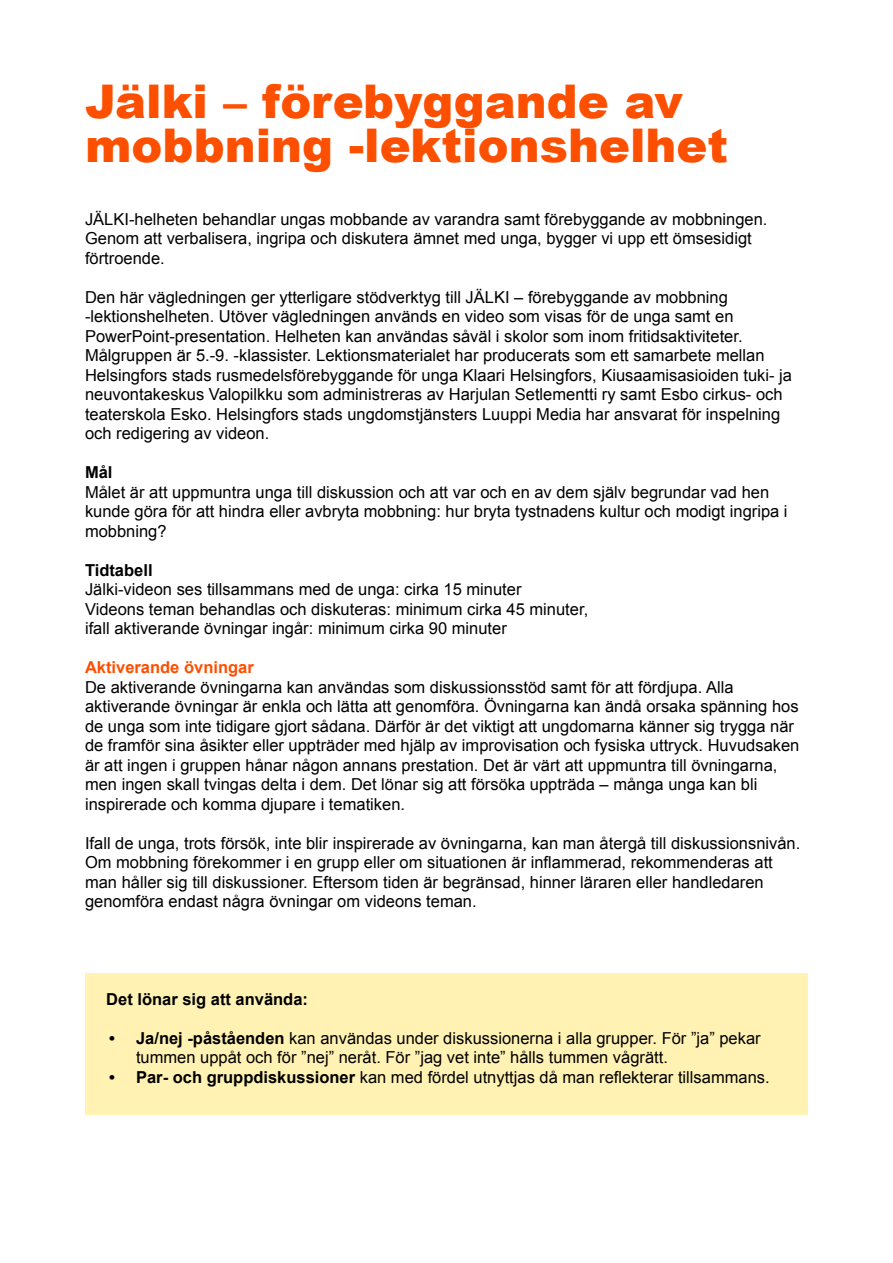
<style>
.page{position:relative;width:893px;height:1263px;background:#fff}
.page>*{position:absolute;margin:0;border:0;box-sizing:border-box;transform-origin:0 0}
.t1{font:900 46.5px/43.5px "Arial";color:#fd4f00}
.leipä{font:16.5px/19.5px "Arial";color:#000}
.t2{font:700 16.5px "Arial";color:#000}
.t3{font:700 16.5px "Arial";color:#fd4f00}
.s1{font-weight:700}
</style>
<div class="page">
<div style="left:85px;top:973px;width:723px;height:24px;background:#fff2b3"></div>
<div style="left:85px;top:984px;width:723px;height:33px;background:#fff2b3"></div>
<div style="left:85px;top:1011px;width:723px;height:64px;background:#fff2b3"></div>
<div style="left:85px;top:1069px;width:723px;height:45px;background:#fff2b3"></div>
<p class="t1" style="left:85px;top:78px;width:644px">Jälki – förebyggande av mobbning -lektionshelhet</p>
<p class="leipä" style="left:85px;top:209px;width:684px">JÄLKI-helheten behandlar ungas mobbande av varandra samt förebyggande av mobbningen.<br>Genom att verbalisera, ingripa och diskutera ämnet med unga, bygger vi upp ett ömsesidigt förtroende.</p>
<p class="leipä" style="left:85px;top:287px;width:709px">Den här vägledningen ger ytterligare stödverktyg till JÄLKI – förebyggande av mobbning -lektionshelheten. Utöver vägledningen används en video som visas för de unga samt en PowerPoint-presentation. Helheten kan användas såväl i skolor som inom fritidsaktiviteter.<br>Målgruppen är 5.-9. -klassister. Lektionsmaterialet har producerats som ett samarbete mellan Helsingfors stads rusmedelsförebyggande för unga Klaari Helsingfors, Kiusaamisasioiden tuki- ja neuvontakeskus Valopilkku som administreras av Harjulan Setlementti ry samt Esbo cirkus- och teaterskola Esko. Helsingfors stads ungdomstjänsters Luuppi Media har ansvarat för inspelning och redigering av videon.</p>
<p class="t2" style="left:85px;top:462px;width:29px">Mål</p>
<p class="leipä" style="left:85px;top:482px;width:704px">Målet är att uppmuntra unga till diskussion och att var och en av dem själv begrundar vad hen kunde göra för att hindra eller avbryta mobbning: hur bryta tystnadens kultur och modigt ingripa i mobbning?</p>
<p class="t2" style="left:85px;top:559px;width:69px">Tidtabell</p>
<p class="leipä" style="left:85px;top:580px;width:438px">Jälki-videon ses tillsammans med de unga: cirka 15 minuter</p>
<p class="leipä" style="left:85px;top:599px;width:505px">Videons teman behandlas och diskuteras: minimum cirka 45 minuter,</p>
<p class="leipä" style="left:85px;top:619px;width:423px">ifall aktiverande övningar ingår: minimum cirka 90 minuter</p>
<p class="t3" style="left:85px;top:657px;width:170px">Aktiverande övningar</p>
<p class="leipä" style="left:85px;top:677px;width:716px">De aktiverande övningarna kan användas som diskussionsstöd samt för att fördjupa. Alla aktiverande övningar är enkla och lätta att genomföra. Övningarna kan ändå orsaka spänning hos de unga som inte tidigare gjort sådana. Därför är det viktigt att ungdomarna känner sig trygga när de framför sina åsikter eller uppträder med hjälp av improvisation och fysiska uttryck. Huvudsaken är att ingen i gruppen hånar någon annans prestation. Det är värt att uppmuntra till övningarna, men ingen skall tvingas delta i dem. Det lönar sig att försöka uppträda – många unga kan bli inspirerade och komma djupare i tematiken.</p>
<p class="leipä" style="left:85px;top:833px;width:717px">Ifall de unga, trots försök, inte blir inspirerade av övningarna, kan man återgå till diskussionsnivån.<br>Om mobbning förekommer i en grupp eller om situationen är inflammerad, rekommenderas att man håller sig till diskussioner. Eftersom tiden är begränsad, hinner läraren eller handledaren genomföra endast några övningar om videons teman.</p>
<p class="t2" style="left:106px;top:988px;width:203px">Det lönar sig att använda:</p>
<p class="leipä" style="left:136px;top:1028px;width:626px;text-indent:-27px"><span class="s1">• Ja/nej -påståenden</span> kan användas under diskussionerna i alla grupper. För ”ja” pekar tummen uppåt och för ”nej” neråt. För ”jag vet inte” hålls tummen vågrätt.</p>
<p class="leipä" style="left:109px;top:1067px;width:662px"><span class="s1">• Par- och gruppdiskussioner</span> kan med fördel utnyttjas då man reflekterar tillsammans.</p>
</div>
